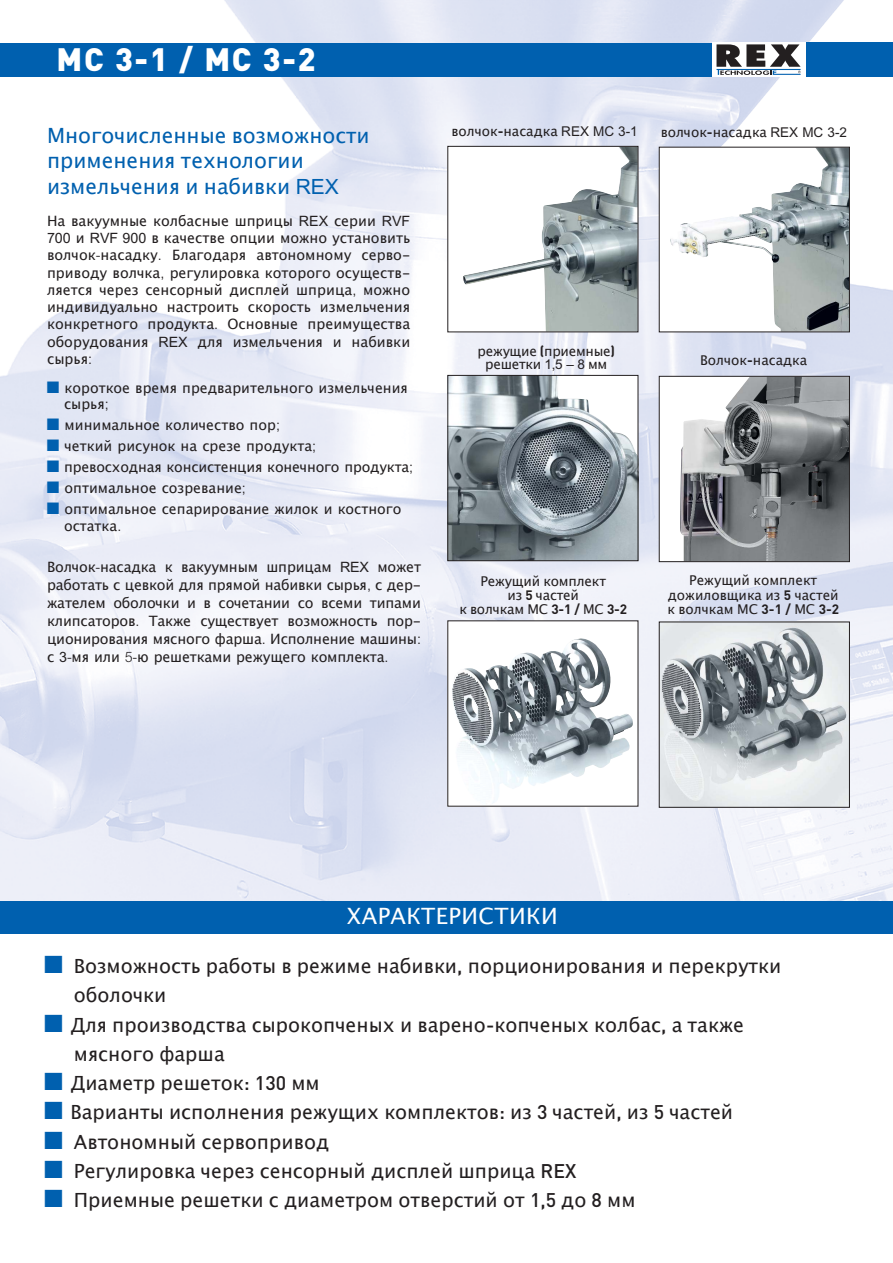
<style>
.page{position:relative;width:893px;height:1263px;background:#fff}
.page>*{position:absolute;margin:0;border:0;box-sizing:border-box;transform-origin:0 0}
.t1{font:900 31.95px "DIN";color:#fff}
.t2{font:22.5px "Lucida Grande";letter-spacing:.02em;color:#fff}
.t3{font:21px/25.3px "Lucida Grande";color:#0060af}
.t4{font:19.5px/29.2px "Lucida Grande";color:#231f20}
.t5{font:14.25px/17.2px "Lucida Grande";letter-spacing:-.005em;color:#231f20;text-align:justify}
.t6{font:14.1px/16.5px "Lucida Grande";color:#231f20}
.t7{font:13.5px/14.2px "Lucida Grande";color:#231f20;text-align:center}
.t8{font:13.5px/13px "Lucida Grande";letter-spacing:-.02em;color:#231f20;text-align:center}
.s1{font-family:"M Arial"}
.s2{font-family:"M Arial";font-weight:300}
.s3{color:#0060af}
.s4{font-family:"DIN";font-weight:700}
.s5{font-family:"DIN";font-weight:500}
</style>
<div class="page">
<img style="left:0;top:0;width:893px;height:901px">
<div style="left:0;top:901px;width:893px;height:32px;background:#0060af"></div>
<img style="left:450px;top:377px;width:186px;height:182px">
<div style="left:448px;top:375px;width:190px;height:186px;border:1px solid #231f20"></div>
<div style="left:448px;top:621px;width:190px;height:185px;background:#fff"></div>
<img style="left:452px;top:638px;width:181px;height:165px">
<div style="left:448px;top:146px;width:190px;height:186px;background:#fff"></div>
<img style="left:463px;top:148px;width:173px;height:182px">
<div style="left:448px;top:146px;width:190px;height:186px;border:1px solid #231f20"></div>
<img style="left:661px;top:624px;width:187px;height:181px">
<div style="left:659px;top:622px;width:191px;height:185px;border:1px solid #231f20"></div>
<div style="left:659px;top:147px;width:190px;height:185px;background:#fff"></div>
<img style="left:670px;top:149px;width:178px;height:181px">
<div style="left:659px;top:147px;width:191px;height:185px;border:1px solid #231f20"></div>
<div style="left:659px;top:376px;width:190px;height:186px;background:#fff"></div>
<img style="left:680px;top:378px;width:168px;height:182px">
<div style="left:659px;top:376px;width:191px;height:186px;border:1px solid #231f20"></div>
<div style="left:0;top:43px;width:712px;height:34px;background:#0060af"></div>
<div style="left:805px;top:43px;width:88px;height:34px;background:#0060af"></div>
<div style="left:712px;top:43px;width:94px;height:34px;background:#fff"></div>
<svg style="left:716px;top:44px;width:85px;height:31px"></svg>
<h1 class="t1" style="left:57px;top:38px;width:261px">MC 3-1 / MC 3-2</h1>
<h3 class="t3" style="left:47px;top:122px;width:324px">Многочисленные возможности применения технологии измельчения и набивки <span class="s1">REX</span></h3>
<p class="t5" style="left:47px;top:212px;width:365px">На вакуумные колбасные шприцы <span class="s1">REX</span> серии <span class="s1">RVF 700</span> и <span class="s1">RVF 900</span> в качестве опции можно установить волчок<span class="s2">-</span>насадку<span class="s2">.</span> Благодаря автономному серво&shy;приводу волчка<span class="s2">,</span> регулировка которого осуществ&shy;ляется через сенсорный дисплей шприца<span class="s2">,</span> можно индивидуально настроить скорость измельчения конкретного продукта<span class="s2">.</span> Основные преимущества оборудования <span class="s1">REX</span> для измельчения и набивки сырья<span class="s2">:</span></p>
<p class="t6" style="left:64px;top:379px;width:345px;text-indent:-17px"><span class="s3">■</span> короткое время предварительного измельчения сырья<span class="s2">;</span></p>
<p class="t6" style="left:47px;top:417px;width:234px"><span class="s3">■</span> минимальное количество пор<span class="s2">;</span></p>
<p class="t6" style="left:47px;top:438px;width:271px"><span class="s3">■</span> четкий рисунок на срезе продукта<span class="s2">;</span></p>
<p class="t6" style="left:47px;top:459px;width:368px"><span class="s3">■</span> превосходная консистенция конечного продукта<span class="s2">;</span></p>
<p class="t6" style="left:47px;top:480px;width:200px"><span class="s3">■</span> оптимальное созревание<span class="s2">;</span></p>
<p class="t6" style="left:64px;top:501px;width:339px;text-indent:-17px"><span class="s3">■</span> оптимальное сепарирование жилок и костного остатка<span class="s2">.</span></p>
<p class="t5" style="left:47px;top:558px;width:375px;line-height:18px">Волчок<span class="s2">-</span>насадка к вакуумным шприцам <span class="s1">REX</span> может работать с цевкой для прямой набивки сырья<span class="s2">,</span> с дер&shy;жателем оболочки и в сочетании со всеми типами клипсаторов<span class="s2">.</span> Также существует возможность пор&shy;ционирования мясного фарша<span class="s2">.</span> Исполнение машины<span class="s2">: </span>с <span class="s1">3</span><span class="s2">-</span>мя или <span class="s2">5-</span>ю решетками режущего комплекта<span class="s2">.</span></p>
<p class="t7" style="left:451px;top:124px;width:188px">волчок<span class="s4">-</span>насадка <span class="s1">REX MC 3-1</span></p>
<p class="t7" style="left:661px;top:124px;width:188px">волчок<span class="s4">-</span>насадка <span class="s1">REX MC 3-2</span></p>
<p class="t8" style="left:478px;top:344px;width:139px">режущие <span class="s4">(</span>приемные<span class="s4">) </span>решетки <span class="s1">1,5 – 8</span> мм</p>
<p class="t7" style="left:700px;top:353px;width:109px">Волчок<span class="s4">-</span>насадка</p>
<p class="t7" style="left:459px;top:573px;width:169px">Режущий комплект<br>из <span class="s4">5</span> частей<br>к волчкам МС <span class="s4">3-1 /</span> МС <span class="s4">3-2</span></p>
<p class="t7" style="left:667px;top:573px;width:173px">Режущий комплект дожиловщика из <span class="s4">5</span> частей к волчкам МС <span class="s4">3-1 /</span> МС <span class="s4">3-2</span></p>
<h2 class="t2" style="left:347px;top:902px;width:212px">ХАРАКТЕРИСТИКИ</h2>
<h3 class="t4" style="left:74px;top:951px;width:709px;text-indent:-30px"><span class="s3">■</span> Возможность работы в режиме набивки<span class="s5">,</span> порционирования и перекрутки оболочки</h3>
<h3 class="t4" style="left:74px;top:1009px;width:672px;text-indent:-30px"><span class="s3">■</span> Для производства сырокопченых и варено<span class="s5">-</span>копченых колбас<span class="s5">,</span> а также мясного фарша</h3>
<h3 class="t4" style="left:44px;top:1068px;width:277px"><span class="s3">■</span> Диаметр решеток<span class="s5">: 130</span> мм</h3>
<h3 class="t4" style="left:44px;top:1097px;width:690px"><span class="s3">■</span> Варианты исполнения режущих комплектов<span class="s5">:</span> из <span class="s5">3</span> частей<span class="s5">,</span> из <span class="s5">5</span> частей</h3>
<h3 class="t4" style="left:44px;top:1126px;width:286px"><span class="s3">■</span> Автономный сервопривод</h3>
<h3 class="t4" style="left:44px;top:1156px;width:534px"><span class="s3">■</span> Регулировка через сенсорный дисплей шприца <span class="s5">REX</span></h3>
<h3 class="t4" style="left:44px;top:1185px;width:593px"><span class="s3">■</span> Приемные решетки с диаметром отверстий от <span class="s5">1,5</span> до <span class="s5">8</span> мм</h3>
</div>
